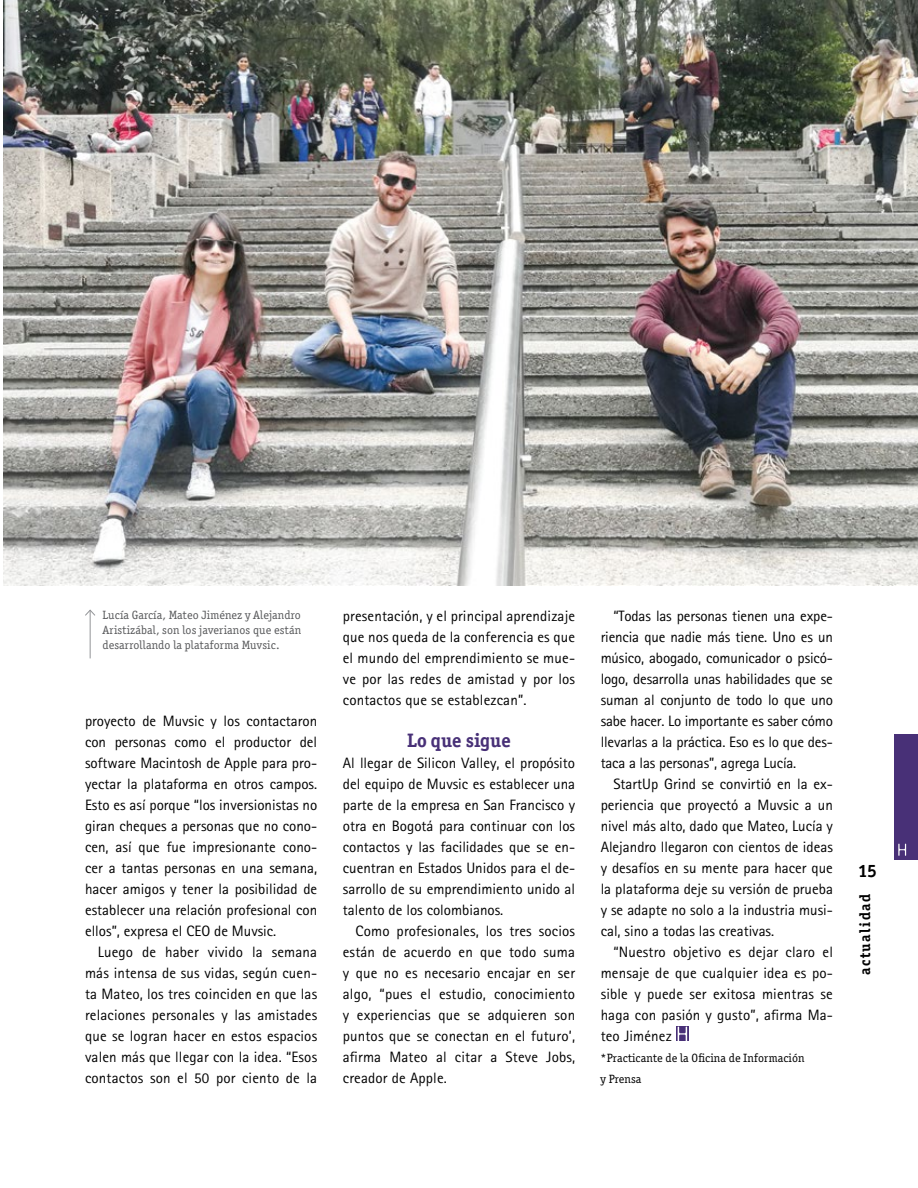
<style>
.page{position:relative;width:918px;height:1188px;background:#fff}
.page>*{position:absolute;margin:0;border:0;box-sizing:border-box;transform-origin:0 0}
.t1{font:700 19.5px "Officina Ser ITC";color:#483077}
.t2{font:700 18px "Officina Sans ITC";color:#000}
.t3{font:15px/21px "AT Rotis Sans Serif";letter-spacing:.005em;color:#000;text-align:justify}
.t4{font:700 15px "Officina Ser ITC";letter-spacing:.1em;color:#000}
.t5{font:12px/15px "Officina Ser ITC";letter-spacing:.01em;color:#58595b;text-align:justify}
.t6{font:12px/21px "Officina Ser ITC";letter-spacing:.01em;color:#000}
</style>
<div class="page">
<div style="left:894px;top:734px;width:24px;height:126px;background:#483077"></div>
<svg style="left:898px;top:844px;width:8px;height:12px"></svg>
<img style="left:3px;top:0;width:915px;height:585px">
<svg style="left:676px;top:1027px;width:13px;height:14px"></svg>
<svg style="left:678px;top:1027px;width:9px;height:14px"></svg>
<hr style="left:90px;top:610px;width:1px;height:48px;background:#939598">
<svg style="left:85px;top:609px;width:10px;height:7px"></svg>
<p class="t5" style="left:102px;top:607px;width:200px">Lucía García, Mateo Jiménez y Alejandro Aristizábal, son los javerianos que están desarrollando la plataforma Muvsic.</p>
<p class="t3" style="left:85px;top:711px;width:234px">proyecto de Muvsic y los contactaron con personas como el productor del software Macintosh de Apple para pro&shy;yectar la plataforma en otros campos.<br>Esto es así porque “los inversionistas no giran cheques a personas que no cono&shy;cen, así que fue impresionante cono&shy;cer a tantas personas en una semana, hacer amigos y tener la posibilidad de establecer una relación profesional con ellos”, expresa el CEO de Muvsic.</p>
<p class="t3" style="left:85px;top:942px;width:234px;text-indent:13px">Luego de haber vivido la semana más intensa de sus vidas, según cuen&shy;ta Mateo, los tres coinciden en que las relaciones personales y las amistades que se logran hacer en estos espacios valen más que llegar con la idea. “Esos contactos son el 50 por ciento de la</p>
<p class="t3" style="left:343px;top:605px;width:234px">presentación, y el principal aprendizaje que nos queda de la conferencia es que el mundo del emprendimiento se mue&shy;ve por las redes de amistad y por los contactos que se establezcan”.</p>
<h1 class="t1" style="left:407px;top:728px;width:105px">Lo que sigue</h1>
<p class="t3" style="left:343px;top:752px;width:234px">Al llegar de Silicon Valley, el propósito del equipo de Muvsic es establecer una parte de la empresa en San Francisco y otra en Bogotá para continuar con los contactos y las facilidades que se en&shy;cuentran en Estados Unidos para el de&shy;sarrollo de su emprendimiento unido al talento de los colombianos.</p>
<p class="t3" style="left:343px;top:920px;width:234px;text-indent:13px">Como profesionales, los tres socios están de acuerdo en que todo suma y que no es necesario encajar en ser algo, “pues el estudio, conocimiento y experiencias que se adquieren son puntos que se conectan en el futuro’, afirma Mateo al citar a Steve Jobs, creador de Apple.</p>
<p class="t3" style="left:601px;top:605px;width:234px;text-indent:13px">“Todas las personas tienen una expe&shy;riencia que nadie más tiene. Uno es un músico, abogado, comunicador o psicó&shy;logo, desarrolla unas habilidades que se suman al conjunto de todo lo que uno sabe hacer. Lo importante es saber cómo llevarlas a la práctica. Eso es lo que des&shy;taca a las personas”, agrega Lucía.</p>
<p class="t3" style="left:601px;top:773px;width:234px;text-indent:13px">StartUp Grind se convirtió en la ex&shy;periencia que proyectó a Muvsic a un nivel más alto, dado que Mateo, Lucía y Alejandro llegaron con cientos de ideas y desafíos en su mente para hacer que la plataforma deje su versión de prueba y se adapte no solo a la industria musi&shy;cal, sino a todas las creativas.</p>
<p class="t3" style="left:601px;top:941px;width:234px;text-indent:13px">“Nuestro objetivo es dejar claro el mensaje de que cualquier idea es po&shy;sible y puede ser exitosa mientras se haga con pasión y gusto”, afirma Ma&shy;teo Jiménez</p>
<p class="t6" style="left:601px;top:1047px;width:206px">*Practicante de la Oficina de Información y Prensa</p>
<p class="t2" style="left:858px;top:859px;width:20px">15</p>
<p class="t4" style="left:856px;top:975px;width:82px;rotate:-90deg">actualidad</p>
</div>
